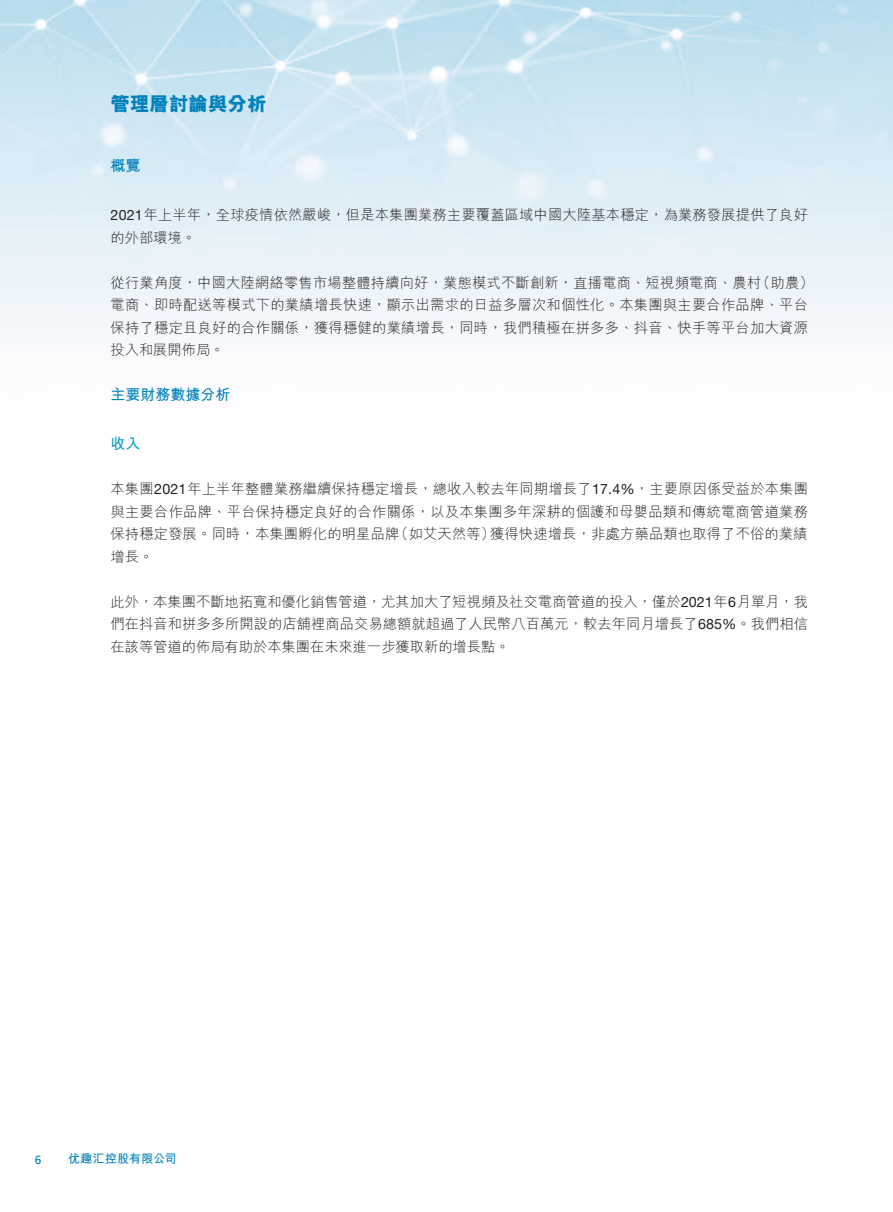
<style>
.page{position:relative;width:893px;height:1212px;background:#fff}
.page>*{position:absolute;margin:0;border:0;box-sizing:border-box;transform-origin:0 0}
.t1{font:800 19.5px "M Hei HK";color:#0081bb}
.t2{font:700 15px "M Hei HK";color:#0081bb}
.t3{font:700 15px "M Hei HK";color:#009ac9}
.t4{font:300 14.25px/22.5px "M Hei HK";letter-spacing:.015em;color:#231f20}
.t5{font:700 12px "M Hei HKS";letter-spacing:.015em;color:#0081bb}
.t6{font:12px "Frutiger LT Std";color:#0081bb}
.s1{font-family:"Helvetica Neue LT Std";font-weight:400}
</style>
<div class="page">
<img style="left:0;top:0;width:893px;height:333px">
<h1 class="t1" style="left:111px;top:91px;width:157px">管理層討論與分析</h1>
<p class="t2" style="left:111px;top:154px;width:31px">概覽</p>
<p class="t4" style="left:111px;top:203px;width:699px"><span class="s1">2021</span>年上半年，全球疫情依然嚴峻，但是本集團業務主要覆蓋區域中國大陸基本穩定，為業務發展提供了良好的外部環境。</p>
<p class="t4" style="left:111px;top:271px;width:705px">從行業角度，中國大陸網絡零售市場整體持續向好，業態模式不斷創新，直播電商、短視頻電商、農村（助農）電商、即時配送等模式下的業績增長快速，顯示出需求的日益多層次和個性化。本集團與主要合作品牌、平台保持了穩定且良好的合作關係，獲得穩健的業績增長，同時，我們積極在拼多多、抖音、快手等平台加大資源投入和展開佈局。</p>
<p class="t2" style="left:111px;top:384px;width:121px">主要財務數據分析</p>
<p class="t3" style="left:111px;top:433px;width:31px">收入</p>
<p class="t4" style="left:111px;top:478px;width:699px;text-align:justify">本集團<span class="s1">2021</span>年上半年整體業務繼續保持穩定增長，總收入較去年同期增長了<span class="s1">17.4%</span>，主要原因係受益於本集團與主要合作品牌、平台保持穩定良好的合作關係，以及本集團多年深耕的個護和母嬰品類和傳統電商管道業務保持穩定發展。同時，本集團孵化的明星品牌（如艾天然等）獲得快速增長，非處方藥品類也取得了不俗的業績增長。</p>
<p class="t4" style="left:111px;top:590px;width:699px;text-align:justify">此外，本集團不斷地拓寬和優化銷售管道，尤其加大了短視頻及社交電商管道的投入，僅於<span class="s1">2021</span>年<span class="s1">6</span>月單月，我們在抖音和拼多多所開設的店舖裡商品交易總額就超過了人民幣八百萬元，較去年同月增長了<span class="s1">685%</span>。我們相信在該等管道的佈局有助於本集團在未來進一步獲取新的增長點。</p>
<p class="t6" style="left:35px;top:1153px;width:8px">6</p>
<p class="t5" style="left:68px;top:1150px;width:110px">優趣匯控股有限公司</p>
</div>
